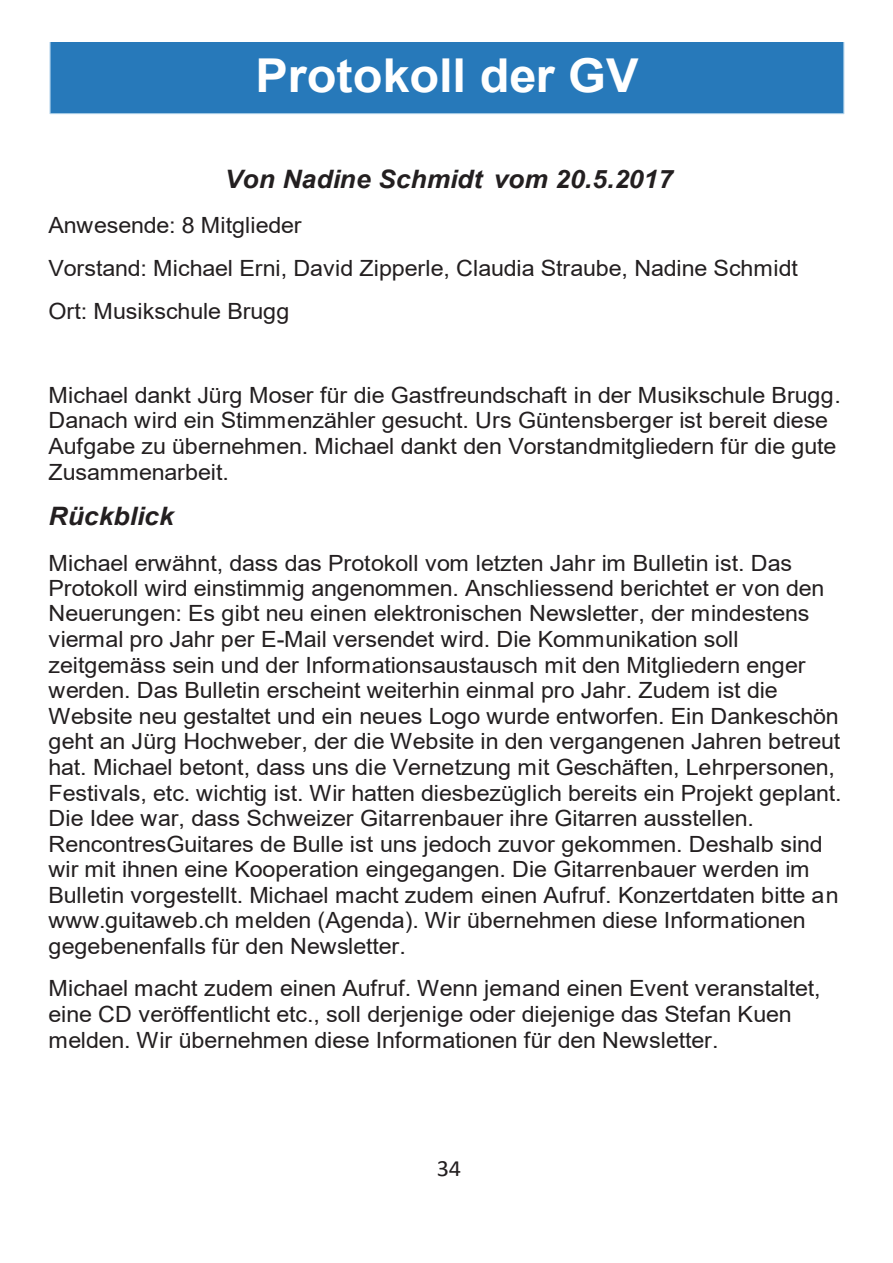
<style>
.page{position:relative;width:893px;height:1263px;background:#fff}
.page>*{position:absolute;margin:0;border:0;box-sizing:border-box;transform-origin:0 0}
.t1{font:700 46.65px "Arial";color:#fff;scale:1.04 1}
.t2{font:italic 700 25.35px "Arial";letter-spacing:.005em;color:#231f20;scale:1.04 1}
.t3{font:23.4px "Calibri";color:#231f20;scale:1.04 1}
.t4{font:22.35px/25.5px "Arial";letter-spacing:-.005em;color:#231f20;scale:1.04 1}
</style>
<div class="page">
<div style="left:50px;top:43px;width:794px;height:71px;background:#2779ba"></div>
<h1 class="t1" style="left:256px;top:43px;width:370px">Protokoll der GV</h1>
<p class="t2" style="left:225px;top:162px;width:432px">Von Nadine Schmidt vom 20.5.2017</p>
<p class="t4" style="left:49px;top:204px;width:722px;line-height:42.6px">Anwesende: 8 Mitglieder<br>Vorstand: Michael Erni, David Zipperle, Claudia Straube, Nadine Schmidt<br>Ort: Musikschule Brugg</p>
<p class="t4" style="left:49px;top:382px;width:763px">Michael dankt Jürg Moser für die Gastfreundschaft in der Musikschule Brugg.<br>Danach wird ein Stimmenzähler gesucht. Urs Güntensberger ist bereit diese Aufgabe zu übernehmen. Michael dankt den Vorstandmitgliedern für die gute Zusammenarbeit.</p>
<p class="t2" style="left:49px;top:499px;width:122px">Rückblick</p>
<p class="t4" style="left:49px;top:550px;width:764px">Michael erwähnt, dass das Protokoll vom letzten Jahr im Bulletin ist. Das Protokoll wird einstimmig angenommen. Anschliessend berichtet er von den Neuerungen: Es gibt neu einen elektronischen Newsletter, der mindestens viermal pro Jahr per E-Mail versendet wird. Die Kommunikation soll zeitgemäss sein und der Informationsaustausch mit den Mitgliedern enger werden. Das Bulletin erscheint weiterhin einmal pro Jahr. Zudem ist die Website neu gestaltet und ein neues Logo wurde entworfen. Ein Dankeschön geht an Jürg Hochweber, der die Website in den vergangenen Jahren betreut hat. Michael betont, dass uns die Vernetzung mit Geschäften, Lehrpersonen, Festivals, etc. wichtig ist. Wir hatten diesbezüglich bereits ein Projekt geplant.<br>Die Idee war, dass Schweizer Gitarrenbauer ihre Gitarren ausstellen.<br>RencontresGuitares de Bulle ist uns jedoch zuvor gekommen. Deshalb sind wir mit ihnen eine Kooperation eingegangen. Die Gitarrenbauer werden im Bulletin vorgestellt. Michael macht zudem einen Aufruf. Konzertdaten bitte an www.guitaweb.ch melden (Agenda). Wir übernehmen diese Informationen gegebenenfalls für den Newsletter.</p>
<p class="t4" style="left:49px;top:975px;width:744px;line-height:26px">Michael macht zudem einen Aufruf. Wenn jemand einen Event veranstaltet, eine CD veröffentlicht etc., soll derjenige oder diejenige das Stefan Kuen melden. Wir übernehmen diese Informationen für den Newsletter.</p>
<p class="t3" style="left:437px;top:1151px;width:25px">34</p>
</div>
